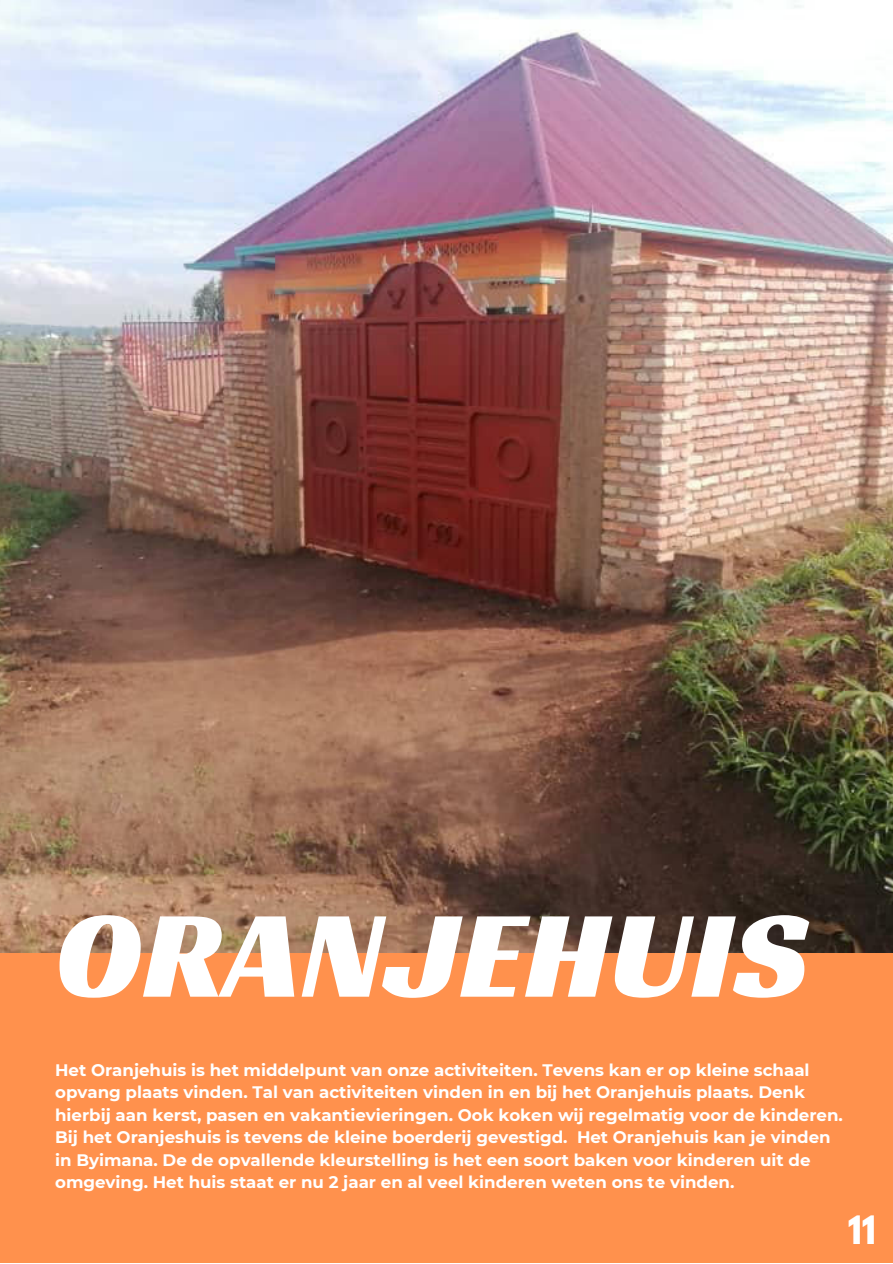
<style>
.page{position:relative;width:893px;height:1264px;background:#fff}
.page>*{position:absolute;margin:0;border:0;box-sizing:border-box;transform-origin:0 0}
.t1{font:126.3px "Racing Sans One";letter-spacing:.01em;color:#fff}
.t2{font:700 34.65px "League Spartan";color:#fff}
.t3{font:700 16.65px/22.5px "Montserrat";color:#fff}
</style>
<div class="page">
<div style="left:0;top:0;width:892px;height:1262px;background:#ff914d"></div>
<img style="left:0;top:0;width:892px;height:952px">
<h1 class="t1" style="left:55px;top:873px;width:754px">ORANJEHUIS</h1>
<p class="t3" style="left:55px;top:1058px;width:789px">Het Oranjehuis is het middelpunt van onze activiteiten. Tevens kan er op kleine schaal opvang plaats vinden. Tal van activiteiten vinden in en bij het Oranjehuis plaats. Denk hierbij aan kerst, pasen en vakantievieringen. Ook koken wij regelmatig voor de kinderen.<br>Bij het Oranjeshuis is tevens de kleine boerderij gevestigd. Het Oranjehuis kan je vinden in Byimana. De de opvallende kleurstelling is het een soort baken voor kinderen uit de omgeving. Het huis staat er nu 2 jaar en al veel kinderen weten ons te vinden.</p>
<h2 class="t2" style="left:847px;top:1212px;width:30px">11</h2>
</div>
